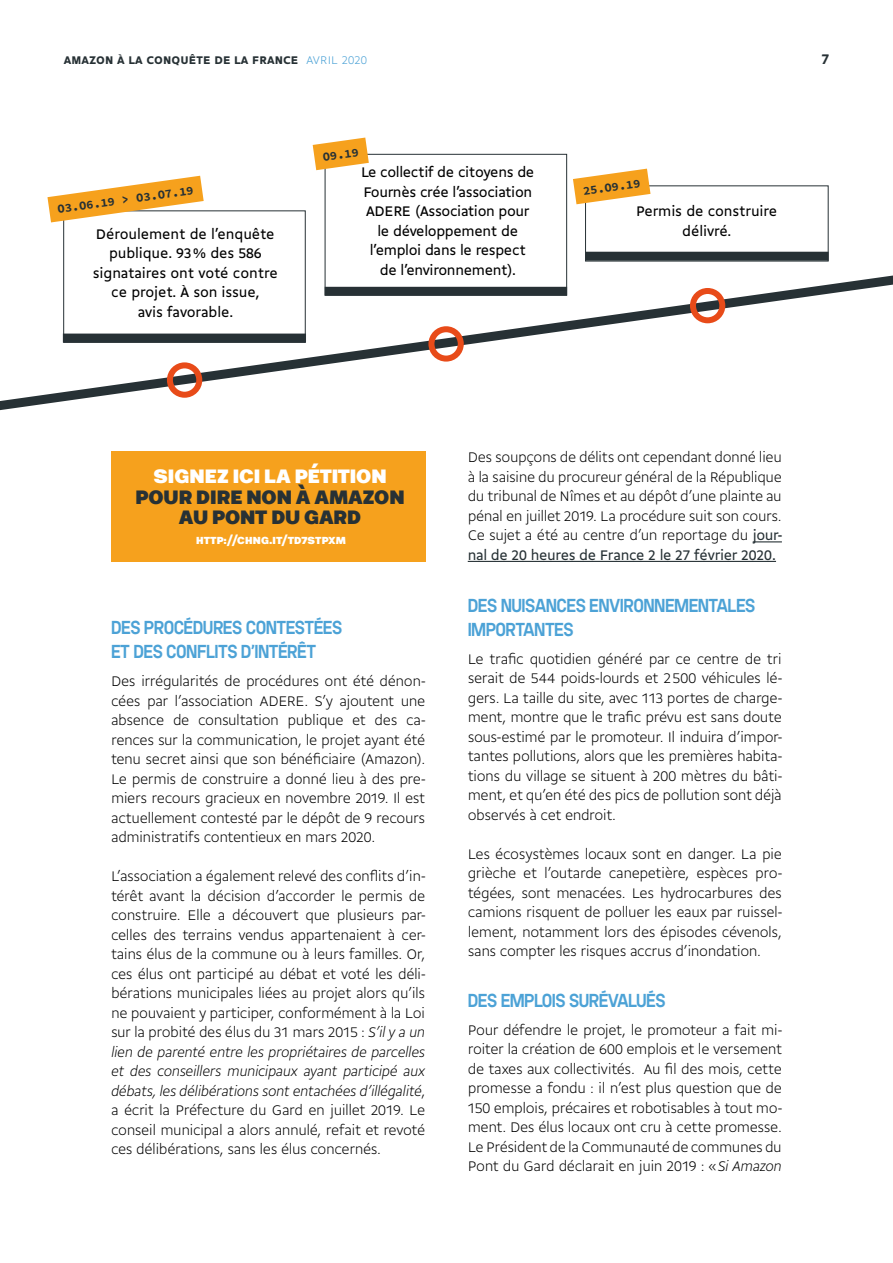
<style>
.page{position:relative;width:893px;height:1263px;background:#fff}
.page>*{position:absolute;margin:0;border:0;box-sizing:border-box;transform-origin:0 0}
.t1{font:900 23.1px/20.7px "Breul Grotesk A";letter-spacing:-.005em;color:#273135;text-align:center}
.t2{font:900 23.1px "Breul Grotesk A";letter-spacing:-.005em;color:#fff}
.t3{font:18.75px/24px "Plaak 5 Trial 45 Bold A";letter-spacing:-.03em;color:#4ca2d6}
.t4{font:300 15px/19.5px "Gemeli";letter-spacing:-.03em;color:#000;text-align:justify}
.t5{font:15px/19.5px "Gemeli";letter-spacing:-.025em;color:#000;text-align:center}
.t6{font:700 12.75px "Grand Paris";color:#273135}
.t7{font:900 12.15px "Breul Grotesk A";color:#fff}
.t8{font:900 12px "Gemeli";letter-spacing:.01em;color:#273135}
.t9{font:700 12px "Source Code Pro";color:#273135}
.s1{font-weight:300;color:#4ca2d6}
.s2{font-style:italic}
.s3{font-weight:400;color:#273135}
</style>
<div class="page">
<svg style="left:753px;top:541px;width:29px;height:1px"></svg>
<hr style="left:468px;top:561px;width:308px;height:1px;background:#273135">
<svg style="left:0;top:267px;width:893px;height:144px"></svg>
<div style="left:167px;top:362px;width:35px;height:36px;border:6px solid #e84b19;border-radius:50%"></div>
<div style="left:63px;top:334px;width:243px;height:9px;background:#273135"></div>
<div style="left:428px;top:326px;width:36px;height:36px;border:6px solid #e84b19;border-radius:50%"></div>
<div style="left:325px;top:287px;width:242px;height:9px;background:#273135"></div>
<div style="left:690px;top:288px;width:35px;height:35px;border:6px solid #e84b19;border-radius:50%"></div>
<div style="left:585px;top:252px;width:244px;height:9px;background:#273135"></div>
<div style="left:63px;top:210px;width:243px;height:133px;border:1px solid #273135"></div>
<svg style="left:47px;top:175px;width:184px;height:64px"></svg>
<div style="left:325px;top:154px;width:242px;height:141px;border:1px solid #273135"></div>
<svg style="left:312px;top:137px;width:84px;height:49px"></svg>
<div style="left:585px;top:185px;width:243px;height:76px;border:1px solid #273135"></div>
<svg style="left:546px;top:153px;width:131px;height:67px"></svg>
<div style="left:111px;top:451px;width:315px;height:111px;background:#f6a11d"></div>
<p class="t8" style="left:64px;top:52px;width:305px">AMAZON À LA CONQUÊTE DE LA FRANCE <span class="s1">AVRIL 2020</span></p>
<p class="t6" style="left:822px;top:51px;width:9px">7</p>
<p class="t9" style="left:56px;top:200px;width:139px;rotate:-8deg">O3.O6.19 &gt; O3.O7.19</p>
<p class="t5" style="left:93px;top:223px;width:186px">Déroulement de l’enquête publique. 93 % des 586 signataires ont voté contre ce projet. À son issue,<br>avis favorable.</p>
<p class="t9" style="left:322px;top:148px;width:38px;rotate:-8deg">O9.19</p>
<p class="t5" style="left:361px;top:162px;width:175px">Le collectif de citoyens de<br>Fournès crée l’association<br>ADERE (Association pour le développement de l’emploi dans le respect de l’environnement).</p>
<p class="t9" style="left:582px;top:182px;width:59px;rotate:-8deg">25.O9.19</p>
<p class="t5" style="left:636px;top:201px;width:142px">Permis de construire délivré.</p>
<h1 class="t2" style="left:153px;top:461px;width:235px">SIGNEZ ICI LA PÉTITION</h1>
<h1 class="t1" style="left:135px;top:486px;width:271px">POUR DIRE NON À AMAZON<br>AU PONT DU GARD</h1>
<p class="t7" style="left:196px;top:532px;width:151px">HTTP://CHNG.IT/TD7STPXM</p>
<p class="t3" style="left:111px;top:616px;width:233px">DES PROCÉDURES CONTESTÉES<br>ET DES CONFLITS D’INTÉRÊT</p>
<p class="t4" style="left:111px;top:670px;width:316px">Des irrégularités de procédures ont été dénon&shy;cées par l’association ADERE. S’y ajoutent une absence de consultation publique et des ca&shy;rences sur la communication, le projet ayant été tenu secret ainsi que son bénéficiaire (Amazon).<br>Le permis de construire a donné lieu à des pre&shy;miers recours gracieux en novembre 2019. Il est actuellement contesté par le dépôt de 9 recours administratifs contentieux en mars 2020.</p>
<p class="t4" style="left:111px;top:865px;width:316px">L’association a également relevé des conflits d’in&shy;térêt avant la décision d’accorder le permis de construire. Elle a découvert que plusieurs par&shy;celles des terrains vendus appartenaient à cer&shy;tains élus de la commune ou à leurs familles. Or, ces élus ont participé au débat et voté les déli&shy;bérations municipales liées au projet alors qu’ils ne pouvaient y participer, conformément à la Loi sur la probité des élus du 31 mars 2015 : <span class="s2">S’il y a un lien de parenté entre les propriétaires de parcelles et des conseillers municipaux ayant participé aux débats, les délibérations sont entachées d’illégalité</span>, a écrit la Préfecture du Gard en juillet 2019. Le conseil municipal a alors annulé, refait et revoté ces délibérations, sans les élus concernés.</p>
<p class="t4" style="left:468px;top:446px;width:316px">Des soupçons de délits ont cependant donné lieu à la saisine du procureur général de la République du tribunal de Nîmes et au dépôt d’une plainte au pénal en juillet 2019. La procédure suit son cours.<br>Ce sujet a été au centre d’un reportage du <span class="s3">jour&shy;nal de 20 heures de France 2 le 27 février 2020.</span></p>
<p class="t3" style="left:468px;top:593px;width:289px">DES NUISANCES ENVIRONNEMENTALES<br>IMPORTANTES</p>
<p class="t4" style="left:468px;top:648px;width:316px">Le trafic quotidien généré par ce centre de tri serait de 544 poids-lourds et 2 500 véhicules lé&shy;gers. La taille du site, avec 113 portes de charge&shy;ment, montre que le trafic prévu est sans doute sous-estimé par le promoteur. Il induira d’impor&shy;tantes pollutions, alors que les premières habita&shy;tions du village se situent à 200 mètres du bâti&shy;ment, et qu’en été des pics de pollution sont déjà observés à cet endroit.</p>
<p class="t4" style="left:468px;top:843px;width:316px">Les écosystèmes locaux sont en danger. La pie grièche et l’outarde canepetière, espèces pro&shy;tégées, sont menacées. Les hydrocarbures des camions risquent de polluer les eaux par ruissel&shy;lement, notamment lors des épisodes cévenols, sans compter les risques accrus d’inondation.</p>
<p class="t3" style="left:468px;top:988px;width:199px">DES EMPLOIS SURÉVALUÉS</p>
<p class="t4" style="left:468px;top:1019px;width:316px">Pour défendre le projet, le promoteur a fait mi&shy;roiter la création de 600 emplois et le versement de taxes aux collectivités. Au fil des mois, cette promesse a fondu : il n’est plus question que de 150 emplois, précaires et robotisables à tout mo&shy;ment. Des élus locaux ont cru à cette promesse.<br>Le Président de la Communauté de communes du Pont du Gard déclarait en juin 2019 : « <span class="s2">Si Amazon</span></p>
</div>
